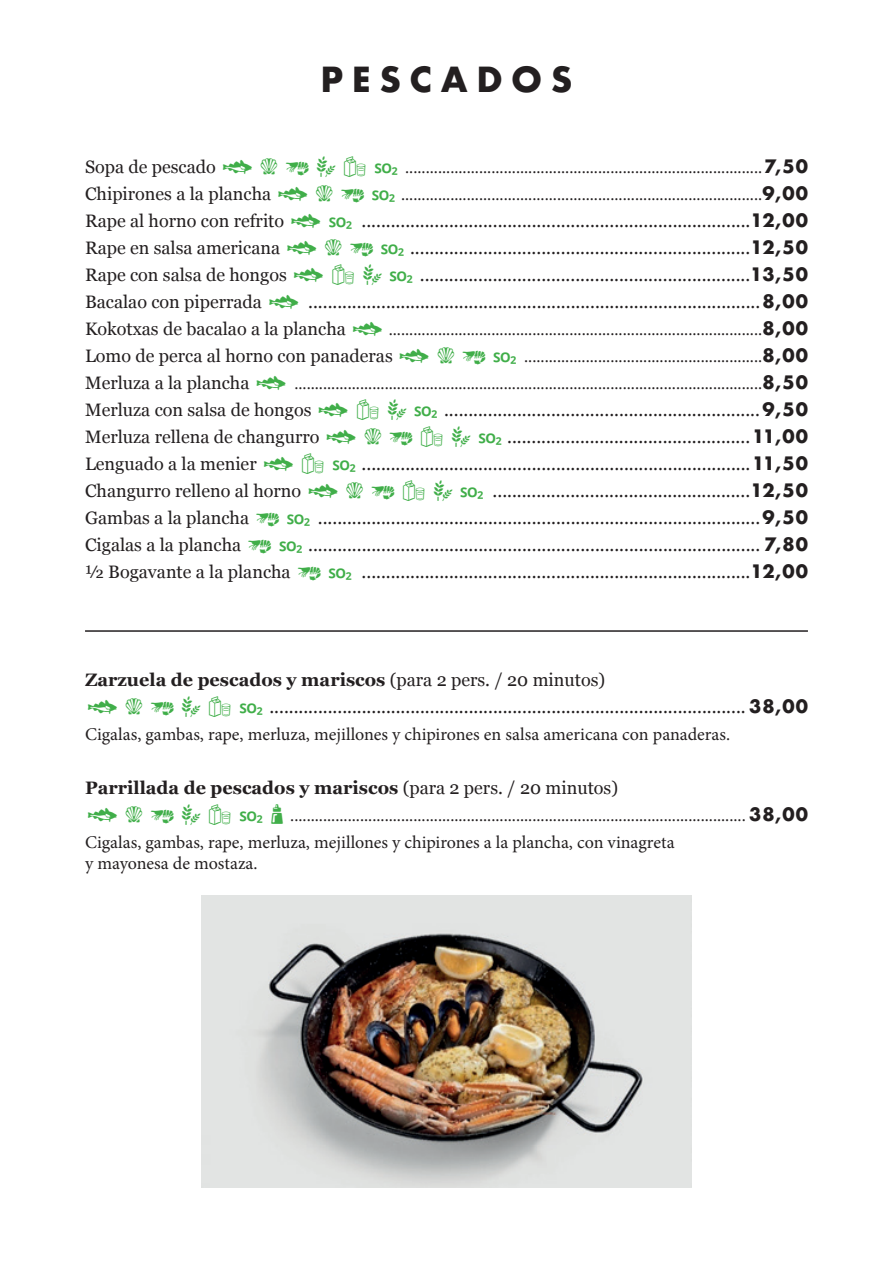
<style>
.page{position:relative;width:893px;height:1263px;background:#fff}
.page>*{position:absolute;margin:0;border:0;box-sizing:border-box;transform-origin:0 0}
.t1{font:700 33.6px "Futura";letter-spacing:.25em;color:#231f20}
.t2{font:18px/27px "Georgia";color:#231f20;text-align:justify}
.t3{font:18px/27px "Minion Pro";color:#231f20}
.t4{font:700 18px "Georgia";color:#231f20}
.s1{font-family:"Georgia"}
.s2{font-family:"Allergen Light";font-size:21px;color:#40ae49}
.s3{font-family:"Futura";font-weight:700}
.s4{font-weight:700}
.s5{font-weight:400}
</style>
<div class="page">
<hr style="left:85px;top:630px;width:723px;height:2px;background:#231f20">
<img style="left:201px;top:895px;width:491px;height:293px">
<h1 class="t1" style="left:321px;top:55px;width:253px">PESCADOS</h1>
<p class="t3" style="left:85px;top:154px;width:724px"><span class="s1">Sopa de pescado</span> <span class="s2">ijkgln</span>.......................................................................................<span class="s3">7,50<br></span><span class="s1">Chipirones a la plancha</span> <span class="s2">ijkn</span>........................................................................................<span class="s3">9,00</span></p>
<p class="t2" style="left:85px;top:206px;width:724px">Rape al horno con refrito <span class="s2">in</span> ................................................................................<span class="s3">12,00<br></span>Rape en salsa americana <span class="s2">ijkn</span>......................................................................<span class="s3">12,50<br></span>Rape con salsa de hongos <span class="s2">ilgn</span>....................................................................<span class="s3">13,50<br></span>Bacalao con piperrada <span class="s2">i</span> .............................................................................................<span class="s3">8,00</span></p>
<p class="t3" style="left:85px;top:316px;width:724px;text-align:justify"><span class="s1">Kokotxas de bacalao a la plancha</span> <span class="s2">i</span>...........................................................................................<span class="s3">8,00<br></span><span class="s1">Lomo de perca al horno con panaderas</span> <span class="s2">ijkn</span>..........................................................<span class="s3">8,00<br></span><span class="s1">Merluza a la plancha</span> <span class="s2">i</span>..................................................................................................................<span class="s3">8,50</span></p>
<p class="t2" style="left:85px;top:395px;width:724px">Merluza con salsa de hongos <span class="s2">ilgn</span>.................................................................<span class="s3">9,50<br></span>Merluza rellena de changurro <span class="s2">ijklgn</span>..................................................<span class="s3">11,00<br></span>Lenguado a la menier <span class="s2">iln</span>................................................................................<span class="s3">11,50<br></span>Changurro relleno al horno <span class="s2">ijklgn</span> .....................................................<span class="s3">12,50<br></span>Gambas a la plancha <span class="s2">kn</span>...........................................................................................<span class="s3">9,50<br></span>Cigalas a la plancha <span class="s2">kn</span>............................................................................................. <span class="s3">7,80 </span>½ Bogavante a la plancha <span class="s2">kn</span> ................................................................................<span class="s3">12,00</span></p>
<p class="t2" style="left:85px;top:665px;width:724px"><span class="s4">Zarzuela de pescados y mariscos</span> (para 2 pers. / 20 minutos) <span class="s2">ijkgln</span>.................................................................................................. <span class="s3">38,00</span></p>
<p class="t3" style="left:85px;top:721px;width:647px">Cigalas, gambas, rape, merluza, mejillones y chipirones en salsa americana con panaderas.</p>
<p class="t4" style="left:85px;top:774px;width:535px">Parrillada de pescados y mariscos <span class="s5">(para 2 pers. / 20 minutos)</span></p>
<p class="t3" style="left:85px;top:802px;width:724px"><span class="s2">ijkglnm</span>............................................................................................................... <span class="s3">38,00<br></span>Cigalas, gambas, rape, merluza, mejillones y chipirones a la plancha, con vinagreta</p>
<p class="t3" style="left:85px;top:850px;width:174px">y mayonesa de mostaza.</p>
</div>
